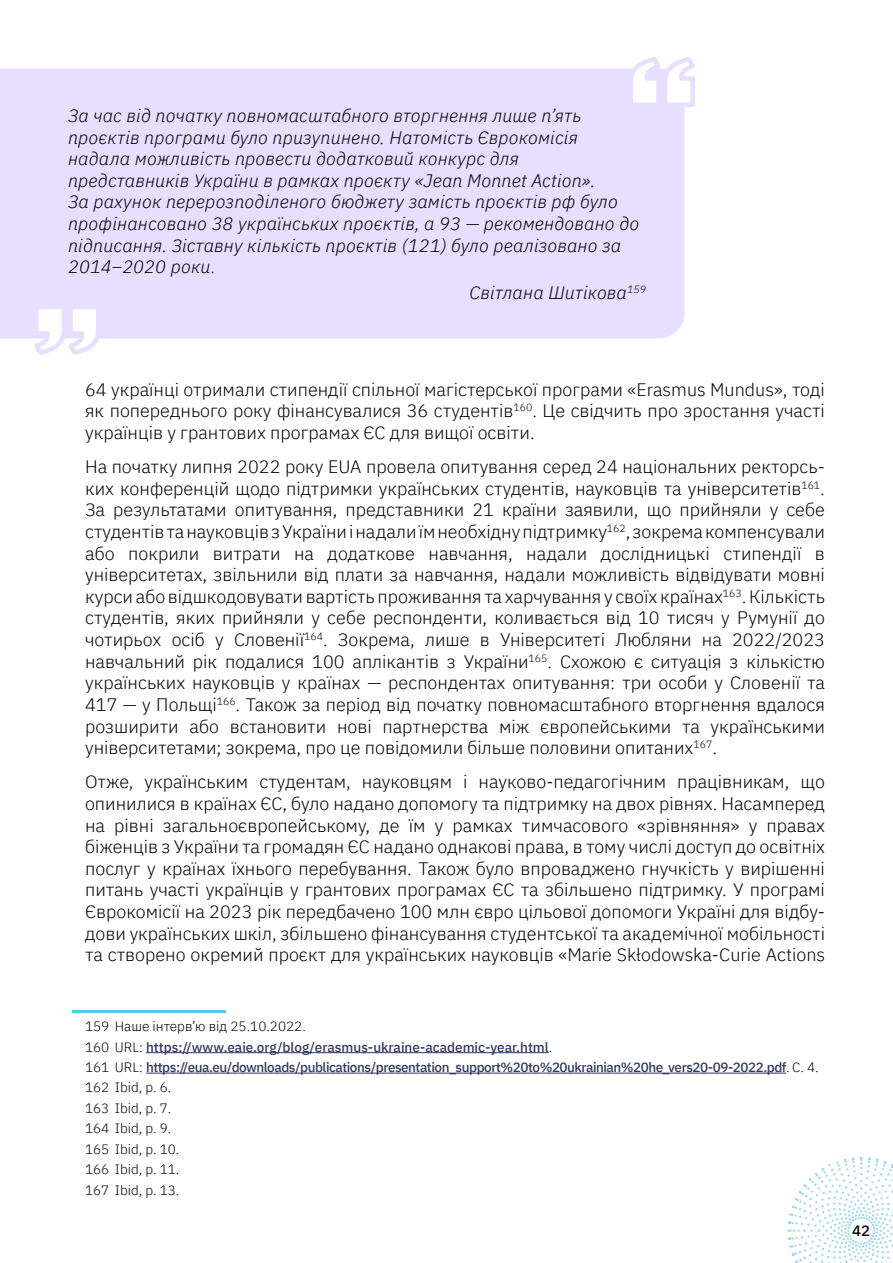
<style>
.page{position:relative;width:893px;height:1263px;background:#fff}
.page>*{position:absolute;margin:0;border:0;box-sizing:border-box;transform-origin:0 0}
.t1{font:300 18px/21.6px "IBM Plex Sans";color:#000;text-align:justify}
.t2{font:italic 300 18px/21.6px "IBM Plex Sans";letter-spacing:.01em;color:#000}
.t3{font:500 15px "IBM Plex Sans";color:#000}
.t4{font:500 13.5px/20.4px "IBM Plex Sans";letter-spacing:-.035em;color:#323863}
.s1{font-weight:300;color:#000}
</style>
<div class="page">
<svg style="left:787px;top:1157px;width:106px;height:106px"></svg>
<div style="left:0;top:69px;width:685px;height:269px;background:#e8deff"></div>
<hr style="left:146px;top:1052px;width:403px;height:1px;background:#323863">
<hr style="left:146px;top:1072px;width:640px;height:2px;background:#323863">
<hr style="left:72px;top:1010px;width:153px;height:2px;background:#5dc5ea">
<svg style="left:626px;top:57px;width:69px;height:52px"></svg>
<svg style="left:30px;top:302px;width:73px;height:53px"></svg>
<p class="t2" style="left:68px;top:103px;width:573px">За час від початку повномасштабного вторгнення лише п’ять проєктів програми було призупинено. Натомість Єврокомісія надала можливість провести додатковий конкурс для представників України в рамках проєкту «Jean Monnet Action».<br>За рахунок перерозподіленого бюджету замість проєктів рф було профінансовано 38 українських проєктів, а 93 — рекомендовано до підписання. Зіставну кількість проєктів (121) було реалізовано за 2014–2020 роки.</p>
<p class="t2" style="left:470px;top:280px;width:178px">Світлана Шитікова<sup>159</sup></p>
<p class="t1" style="left:85px;top:377px;width:741px">64 українці отримали стипендії спільної магістерської програми «Erasmus Mundus», тоді як попереднього року фінансувалися 36 студентів<sup>160</sup>. Це свідчить про зростання участі українців у грантових програмах ЄС для вищої освіти.</p>
<p class="t1" style="left:85px;top:455px;width:741px">На початку липня 2022 року EUA провела опитування серед 24 національних ректорсь&shy;ких конференцій щодо підтримки українських студентів, науковців та університетів<sup>161</sup>.<br>За результатами опитування, представники 21 країни заявили, що прийняли у себе студентівтанауковцівзУкраїниінадалиїмнеобхіднупідтримку<sup>162</sup>,зокремакомпенсували або покрили витрати на додаткове навчання, надали дослідницькі стипендії в університетах, звільнили від плати за навчання, надали можливість відвідувати мовні курси або відшкодовувати вартість проживання та харчування у своїх країнах<sup>163</sup>.Кількість студентів, яких прийняли у себе респонденти, коливається від 10 тисяч у Румунії до чотирьох осіб у Словенії<sup>164</sup>. Зокрема, лише в Університеті Любляни на 2022/2023 навчальний рік подалися 100 аплікантів з України<sup>165</sup>. Схожою є ситуація з кількістю українських науковців у країнах — респондентах опитування: три особи у Словенії та 417 — у Польщі<sup>166</sup>. Також за період від початку повномасштабного вторгнення вдалося розширити або встановити нові партнерства між європейськими та українськими університетами; зокрема, про це повідомили більше половини опитаних<sup>167</sup>.</p>
<p class="t1" style="left:85px;top:770px;width:741px">Отже, українським студентам, науковцям і науково-педагогічним працівникам, що опинилися в країнах ЄС, було надано допомогу та підтримку на двох рівнях. Насамперед на рівні загальноєвропейському, де їм у рамках тимчасового «зрівняння» у правах біженців з України та громадян ЄС надано однакові права, в тому числі доступ до освітніх послуг у країнах їхнього перебування. Також було впроваджено гнучкість у вирішенні питань участі українців у грантових програмах ЄС та збільшено підтримку. У програмі Єврокомісії на 2023 рік передбачено 100 млн євро цільової допомоги Україні для відбу&shy;дови українських шкіл, збільшено фінансування студентської та академічної мобільності та створено окремий проєкт для українських науковців «Marie Skłodowska-Curie Actions</p>
<p class="t4" style="left:85px;top:1015px;width:735px"><span class="s1">159 Наше інтерв’ю від 25.10.2022.<br>160 URL:</span> https://www.eaie.org/blog/erasmus-ukraine-academic-year.html<span class="s1">.<br>161 URL:</span> https://eua.eu/downloads/publications/presentation_support%20to%20ukrainian%20he_vers20-09-2022.pdf<span class="s1">. С. 4.<br>162 Ibid, p. 6.<br>163 Ibid, p. 7.<br>164 Ibid, p. 9.<br>165 Ibid, p. 10.<br>166 Ibid, p. 11.<br>167 Ibid, p. 13.</span></p>
<p class="t3" style="left:852px;top:1219px;width:19px">42</p>
</div>
